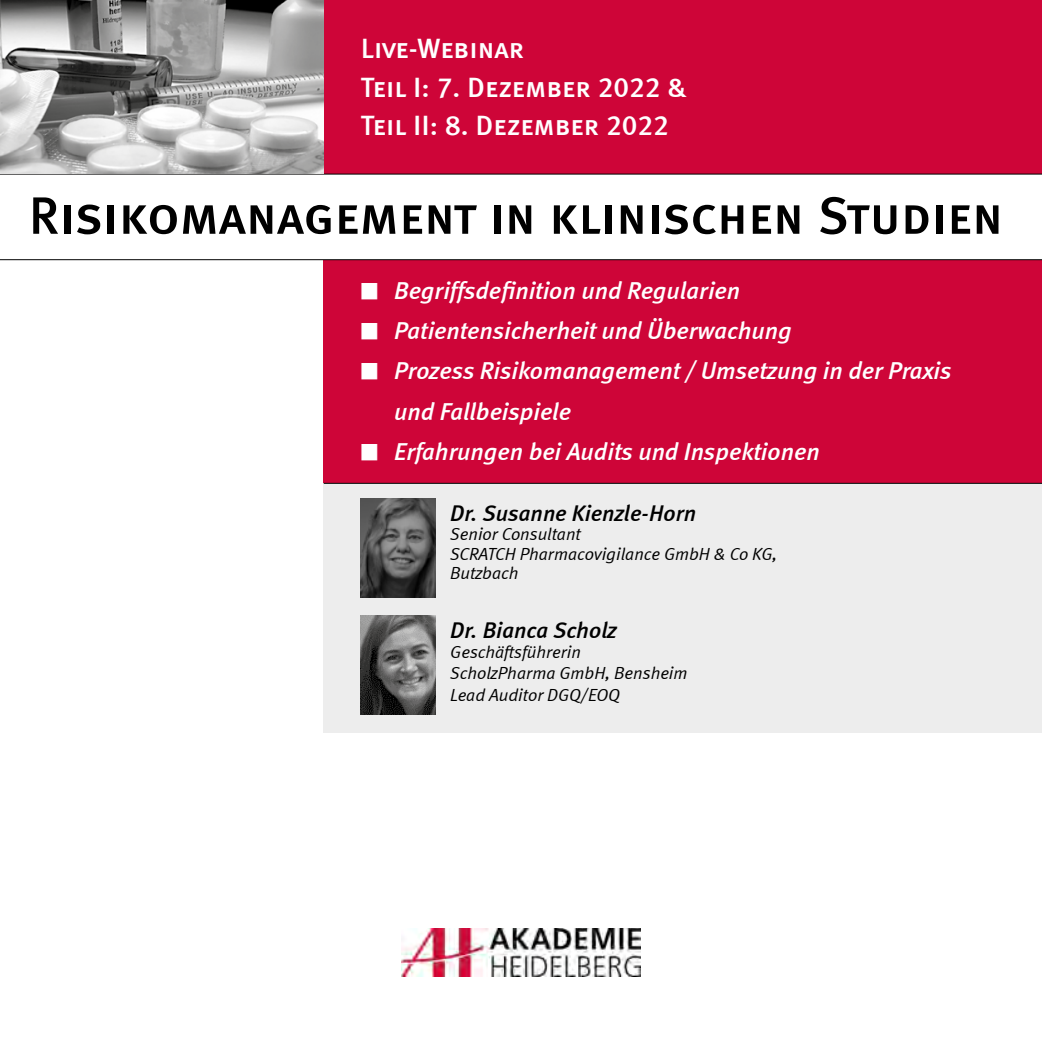
<style>
.page{position:relative;width:1042px;height:1042px;background:#fff}
.page>*{position:absolute;margin:0;border:0;box-sizing:border-box;transform-origin:0 0}
.t1{font:52.5px "Meta Medium LF Caps";color:#000}
.t2{font:28px/38.5px "Meta Medium LF Caps";color:#fff}
.t3{font:italic 24.5px/40.2px "Meta Medium LF";color:#fff}
.t4{font:italic 22.75px "Meta Medium LF";color:#000}
.t5{font:italic 17.5px/19.2px "Meta Normal LF";color:#000}
</style>
<div class="page">
<div style="left:324px;top:0;width:718px;height:174px;background:#ce0538"></div>
<div style="left:324px;top:260px;width:718px;height:224px;background:#ce0538"></div>
<div style="left:324px;top:482px;width:718px;height:250px;background:#ededed"></div>
<img style="left:401px;top:928px;width:240px;height:48px">
<hr style="left:0;top:174px;width:1042px;height:1px;background:#000">
<hr style="left:0;top:259px;width:1042px;height:1px;background:#000">
<hr style="left:324px;top:483px;width:718px;height:1px;background:#000">
<img style="left:0;top:0;width:324px;height:174px">
<img style="left:361px;top:498px;width:74px;height:99px">
<img style="left:361px;top:615px;width:74px;height:99px">
<p class="t2" style="left:361px;top:29px;width:327px">Live-Webinar<br>Teil I: 7. Dezember 2022 &amp;<br>Teil II: 8. Dezember 2022</p>
<h1 class="t1" style="left:29px;top:185px;width:976px">Risikomanagement in klinischen Studien</h1>
<p class="t3" style="left:361px;top:270px;width:381px">■ Begriffsdefinition und Regularien</p>
<p class="t3" style="left:361px;top:310px;width:432px">■ Patientensicherheit und Überwachung</p>
<p class="t3" style="left:394px;top:350px;width:559px;text-indent:-33px">■ Prozess Risikomanagement / Umsetzung in der Praxis und Fallbeispiele</p>
<p class="t3" style="left:361px;top:431px;width:460px">■ Erfahrungen bei Audits und Inspektionen</p>
<p class="t4" style="left:450px;top:500px;width:247px">Dr. Susanne Kienzle-Horn</p>
<p class="t5" style="left:450px;top:524px;width:328px">Senior Consultant<br>SCRATCH Pharmacovigilance GmbH &amp; Co KG,<br>Butzbach</p>
<p class="t4" style="left:450px;top:617px;width:168px">Dr. Bianca Scholz</p>
<p class="t5" style="left:450px;top:640px;width:239px;line-height:21.7px">Geschäftsführerin<br>ScholzPharma GmbH, Bensheim<br>Lead Auditor DGQ/EOQ</p>
</div>
